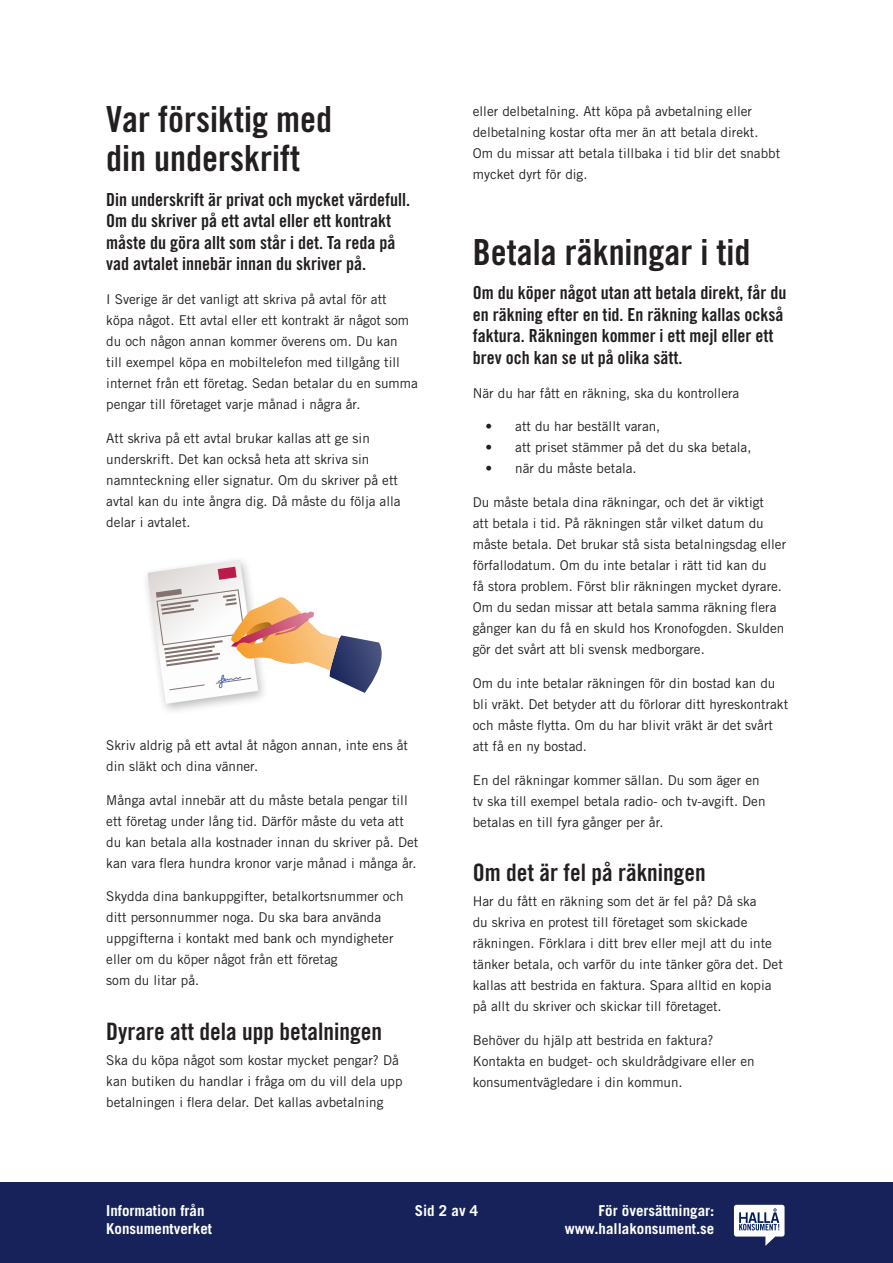
<style>
.page{position:relative;width:893px;height:1263px;background:#fff}
.page>*{position:absolute;margin:0;border:0;box-sizing:border-box;transform-origin:0 0}
.Brödtext{font:36px/39px "Trade Gothic LT Std Bd Cn 20";color:#231f20}
.t1{font:24px "Trade Gothic LT Std Bd Cn 20";color:#231f20}
.Ingress{font:18px/21.6px "Trade Gothic LT Std Bd Cn 20";color:#231f20}
.t2{font:700 15px "Trade Gothic LT Std";color:#fff}
.Brödtext-2{font:13.5px/21px "Trade Gothic LT Std";color:#231f20}
</style>
<div class="page">
<div style="left:0;top:1183px;width:893px;height:80px;background:#162259"></div>
<svg style="left:734px;top:1205px;width:50px;height:41px"></svg>
<div style="left:141px;top:555px;width:128px;height:161px;background:#231f20;opacity:.3"></div>
<svg style="left:147px;top:560px;width:235px;height:144px"></svg>
<h1 class="Brödtext" style="left:106px;top:100px;width:227px">Var försiktig med din underskrift</h1>
<p class="Ingress" style="left:106px;top:188px;width:305px">Din underskrift är privat och mycket värdefull.<br>Om du skriver på ett avtal eller ett kontrakt måste du göra allt som står i det. Ta reda på vad avtalet innebär innan du skriver på.</p>
<p class="Brödtext-2" style="left:106px;top:289px;width:313px">I Sverige är det vanligt att skriva på avtal för att<br>köpa något. Ett avtal eller ett kontrakt är något som du och någon annan kommer överens om. Du kan<br>till exempel köpa en mobiltelefon med tillgång till internet från ett företag. Sedan betalar du en summa pengar till företaget varje månad i några år.</p>
<p class="Brödtext-2" style="left:106px;top:428px;width:296px">Att skriva på ett avtal brukar kallas att ge sin underskrift. Det kan också heta att skriva sin namnteckning eller signatur. Om du skriver på ett avtal kan du inte ångra dig. Då måste du följa alla delar i avtalet.</p>
<p class="Brödtext-2" style="left:106px;top:734px;width:303px">Skriv aldrig på ett avtal åt någon annan, inte ens åt din släkt och dina vänner.</p>
<p class="Brödtext-2" style="left:106px;top:789px;width:313px">Många avtal innebär att du måste betala pengar till ett företag under lång tid. Därför måste du veta att du kan betala alla kostnader innan du skriver på. Det kan vara flera hundra kronor varje månad i många år.</p>
<p class="Brödtext-2" style="left:106px;top:886px;width:299px">Skydda dina bankuppgifter, betalkortsnummer och ditt personnummer noga. Du ska bara använda uppgifterna i kontakt med bank och myndigheter eller om du köper något från ett företag<br>som du litar på.</p>
<h2 class="t1" style="left:106px;top:1016px;width:277px">Dyrare att dela upp betalningen</h2>
<p class="Brödtext-2" style="left:106px;top:1049px;width:298px">Ska du köpa något som kostar mycket pengar? Då kan butiken du handlar i fråga om du vill dela upp betalningen i flera delar. Det kallas avbetalning</p>
<p class="Brödtext-2" style="left:473px;top:101px;width:309px">eller delbetalning. Att köpa på avbetalning eller delbetalning kostar ofta mer än att betala direkt.<br>Om du missar att betala tillbaka i tid blir det snabbt mycket dyrt för dig.</p>
<p class="Brödtext" style="left:473px;top:232px;width:279px">Betala räkningar i tid</p>
<p class="Ingress" style="left:473px;top:282px;width:315px">Om du köper något utan att betala direkt, får du en räkning efter en tid. En räkning kallas också faktura. Räkningen kommer i ett mejl eller ett brev och kan se ut på olika sätt.</p>
<p class="Brödtext-2" style="left:473px;top:382px;width:268px">När du har fått en räkning, ska du kontrollera</p>
<p class="Brödtext-2" style="left:485px;top:416px;width:176px">• att du har beställt varan,</p>
<p class="Brödtext-2" style="left:485px;top:437px;width:267px">• att priset stämmer på det du ska betala,</p>
<p class="Brödtext-2" style="left:485px;top:458px;width:153px">• när du måste betala.</p>
<p class="Brödtext-2" style="left:473px;top:492px;width:315px">Du måste betala dina räkningar, och det är viktigt<br>att betala i tid. På räkningen står vilket datum du måste betala. Det brukar stå sista betalningsdag eller förfallodatum. Om du inte betalar i rätt tid kan du<br>få stora problem. Först blir räkningen mycket dyrare.<br>Om du sedan missar att betala samma räkning flera gånger kan du få en skuld hos Kronofogden. Skulden gör det svårt att bli svensk medborgare.</p>
<p class="Brödtext-2" style="left:473px;top:672px;width:317px">Om du inte betalar räkningen för din bostad kan du bli vräkt. Det betyder att du förlorar ditt hyreskontrakt och måste flytta. Om du har blivit vräkt är det svårt att få en ny bostad.</p>
<p class="Brödtext-2" style="left:473px;top:769px;width:294px">En del räkningar kommer sällan. Du som äger en tv ska till exempel betala radio- och tv-avgift. Den betalas en till fyra gånger per år.</p>
<h2 class="t1" style="left:473px;top:858px;width:235px">Om det är fel på räkningen</h2>
<p class="Brödtext-2" style="left:473px;top:891px;width:312px">Har du fått en räkning som det är fel på? Då ska<br>du skriva en protest till företaget som skickade räkningen. Förklara i ditt brev eller mejl att du inte tänker betala, och varför du inte tänker göra det. Det kallas att bestrida en faktura. Spara alltid en kopia på allt du skriver och skickar till företaget.</p>
<p class="Brödtext-2" style="left:473px;top:1029px;width:283px">Behöver du hjälp att bestrida en faktura?<br>Kontakta en budget- och skuldrådgivare eller en konsumentvägledare i din kommun.</p>
<p class="t2" style="left:106px;top:1201px;width:100px">Information från</p>
<p class="t2" style="left:415px;top:1201px;width:65px">Sid 2 av 4</p>
<p class="t2" style="left:599px;top:1201px;width:117px">För översättningar:</p>
<p class="t2" style="left:106px;top:1219px;width:107px">Konsumentverket</p>
<p class="t2" style="left:565px;top:1219px;width:151px">www.hallakonsument.se</p>
</div>
